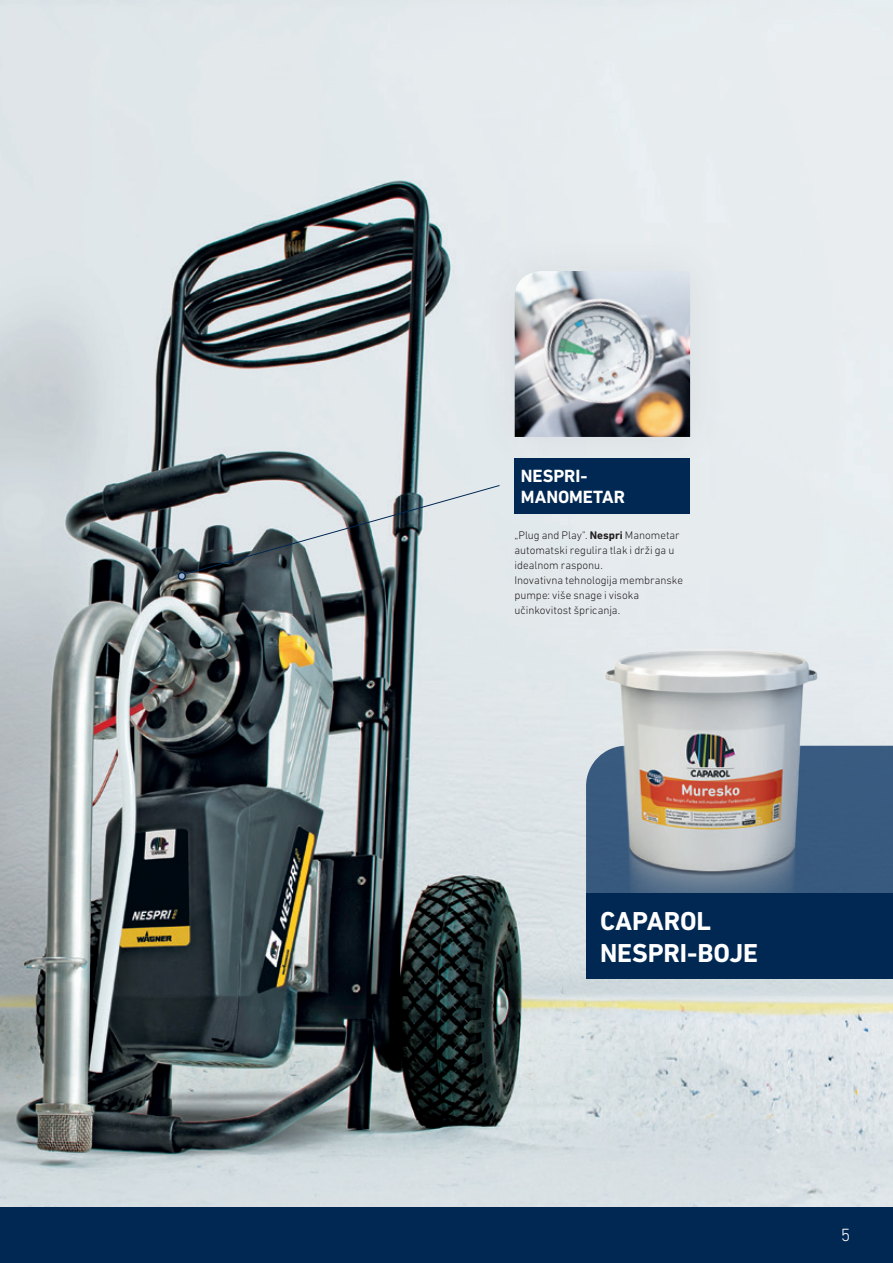
<style>
.page{position:relative;width:893px;height:1263px;background:#fff}
.page>*{position:absolute;margin:0;border:0;box-sizing:border-box;transform-origin:0 0}
.t1{font:700 26.4px/31.8px "DIN Next LT Pro";letter-spacing:-.005em;color:#fff}
.t2{font:700 18px/21px "DIN Next LT Pro";letter-spacing:-.005em;color:#fff}
.t3{font:300 18px "DIN Next Rounded LT Pro";color:#fff}
.t4{font:300 11.25px/15px "DIN Next LT Pro";color:#231f20}
.s1{font-weight:700}
</style>
<div class="page">
<img style="left:0;top:0;width:893px;height:1208px">
<svg style="left:176px;top:484px;width:324px;height:98px;background:#a2abaf"></svg>
<div style="left:0;top:1208px;width:893px;height:55px;background:#002853"></div>
<div style="left:475px;top:231px;width:255px;height:246px;background:#e3e9ec"></div>
<img style="left:515px;top:271px;width:175px;height:166px">
<div style="left:514px;top:458px;width:176px;height:55px;background:#002853"></div>
<div style="left:586px;top:746px;width:307px;height:148px;background:#395b7f"></div>
<img style="left:593px;top:640px;width:247px;height:254px">
<div style="left:586px;top:894px;width:307px;height:85px;background:#002853"></div>
<h2 class="t2" style="left:521px;top:465px;width:106px">NESPRI-<br>MANOMETAR</h2>
<p class="t4" style="left:514px;top:527px;width:170px">„Plug and Play". <span class="s1">NESPRI</span> Manometar automatski regulira tlak i drži ga u idealnom rasponu.<br>Inovativna tehnologija membranske pumpe: više snage i visoka učinkovitost špricanja.</p>
<h1 class="t1" style="left:600px;top:905px;width:129px">CAPAROL<br>NESPRI-BOJE</h1>
<h2 class="t3" style="left:841px;top:1224px;width:11px">5</h2>
</div>
